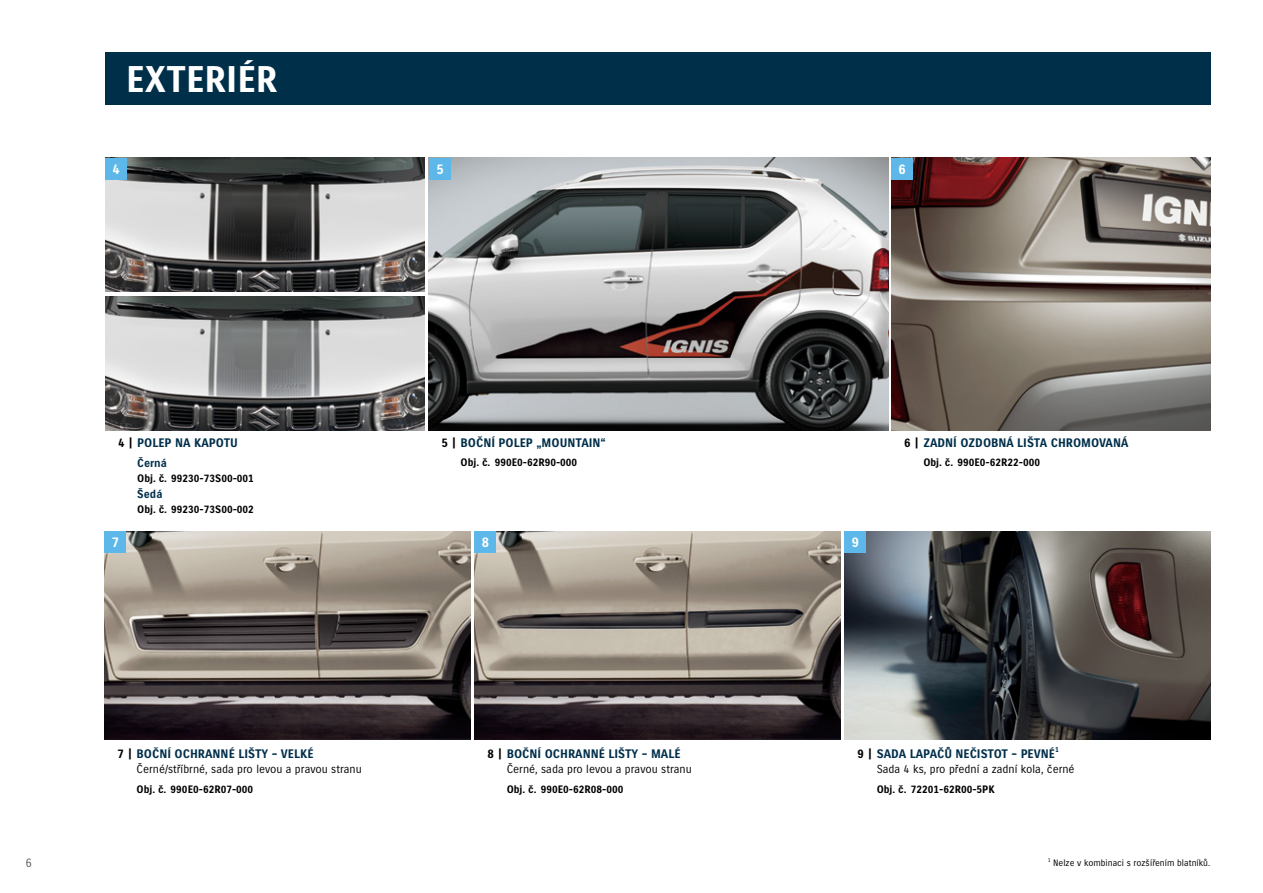
<style>
.page{position:relative;width:1263px;height:893px;background:#fff}
.page>*{position:absolute;margin:0;border:0;box-sizing:border-box;transform-origin:0 0}
.t1{font:700 36px "Suzuki CE";color:#fff}
.t2{font:700 13.5px "Suzuki CE";color:#fff}
.t3{font:700 12px "Suzuki CE";color:#002f4a}
.t4{font:12px "Suzuki CE";color:#5a5757}
.t5{font:11.25px "Suzuki CE";color:#000}
.t6{font:700 11.25px "Suzuki CE";color:#002f4a}
.t7{font:700 10.5px "Suzuki CE";color:#000}
.t8{font:9px "Suzuki CE";color:#000}
.t9{font:700 7.05px "Suzuki CE";color:#002f4a}
.t10{font:5.25px "Suzuki CE";color:#000}
.s1{color:#000}
</style>
<div class="page">
<img style="left:475px;top:531px;width:365px;height:209px">
<div style="left:105px;top:53px;width:1105px;height:52px;background:#002f4a"></div>
<img style="left:106px;top:158px;width:318px;height:134px">
<img style="left:106px;top:296px;width:318px;height:134px">
<img style="left:891px;top:158px;width:319px;height:272px">
<div style="left:891px;top:158px;width:22px;height:21px;background:#5db8e9"></div>
<img style="left:429px;top:158px;width:459px;height:272px">
<div style="left:429px;top:158px;width:22px;height:21px;background:#5db8e9"></div>
<div style="left:106px;top:158px;width:21px;height:21px;background:#5db8e9"></div>
<img style="left:105px;top:531px;width:365px;height:209px">
<div style="left:105px;top:531px;width:21px;height:22px;background:#5db8e9"></div>
<img style="left:845px;top:531px;width:365px;height:209px">
<div style="left:475px;top:531px;width:21px;height:22px;background:#5db8e9"></div>
<div style="left:845px;top:531px;width:21px;height:22px;background:#5db8e9"></div>
<h1 class="t1" style="left:126px;top:59px;width:153px">EXTERIÉR</h1>
<p class="t2" style="left:113px;top:161px;width:9px">4</p>
<p class="t2" style="left:436px;top:161px;width:9px">5</p>
<p class="t2" style="left:898px;top:161px;width:9px">6</p>
<p class="t4" style="left:26px;top:856px;width:8px">6</p>
<p class="t3" style="left:118px;top:436px;width:121px"><span class="s1">4 |</span> POLEP NA KAPOTU</p>
<p class="t6" style="left:137px;top:456px;width:31px">Černá</p>
<p class="t7" style="left:137px;top:472px;width:118px">Obj. č. 99230-73S00-001</p>
<p class="t6" style="left:137px;top:487px;width:27px">Šedá</p>
<p class="t7" style="left:137px;top:503px;width:118px">Obj. č. 99230-73S00-002</p>
<p class="t2" style="left:112px;top:535px;width:9px">7</p>
<p class="t3" style="left:117px;top:747px;width:198px"><span class="s1">7 |</span> BOČNÍ OCHRANNÉ LIŠTY – VELKÉ</p>
<p class="t5" style="left:137px;top:763px;width:227px">Černé/stříbrné, sada pro levou a pravou stranu</p>
<p class="t7" style="left:137px;top:783px;width:118px">Obj. č. 990E0-62R07-000</p>
<p class="t3" style="left:441px;top:436px;width:166px"><span class="s1">5 |</span> BOČNÍ POLEP „MOUNTAIN“</p>
<p class="t7" style="left:461px;top:456px;width:118px">Obj. č. 990E0-62R90-000</p>
<p class="t2" style="left:482px;top:535px;width:9px">8</p>
<p class="t2" style="left:852px;top:535px;width:9px">9</p>
<p class="t3" style="left:904px;top:436px;width:226px"><span class="s1">6 |</span> ZADNÍ OZDOBNÁ LIŠTA CHROMOVANÁ</p>
<p class="t7" style="left:923px;top:456px;width:118px">Obj. č. 990E0-62R22-000</p>
<p class="t3" style="left:487px;top:747px;width:195px"><span class="s1">8 |</span> BOČNÍ OCHRANNÉ LIŠTY – MALÉ</p>
<p class="t5" style="left:507px;top:763px;width:186px">Černé, sada pro levou a pravou stranu</p>
<p class="t7" style="left:507px;top:783px;width:118px">Obj. č. 990E0-62R08-000</p>
<p class="t3" style="left:857px;top:747px;width:199px"><span class="s1">9 |</span> SADA LAPAČŮ NEČISTOT – PEVNÉ</p>
<p class="t9" style="left:1055px;top:745px;width:5px">1</p>
<p class="t5" style="left:877px;top:763px;width:199px">Sada 4 ks, pro přední a zadní kola, černé</p>
<p class="t7" style="left:877px;top:783px;width:120px">Obj. č. 72201-62R00-5PK</p>
<p class="t10" style="left:1048px;top:857px;width:4px">1</p>
<p class="t8" style="left:1053px;top:858px;width:158px">Nelze v kombinaci s rozšířením blatníků.</p>
</div>
